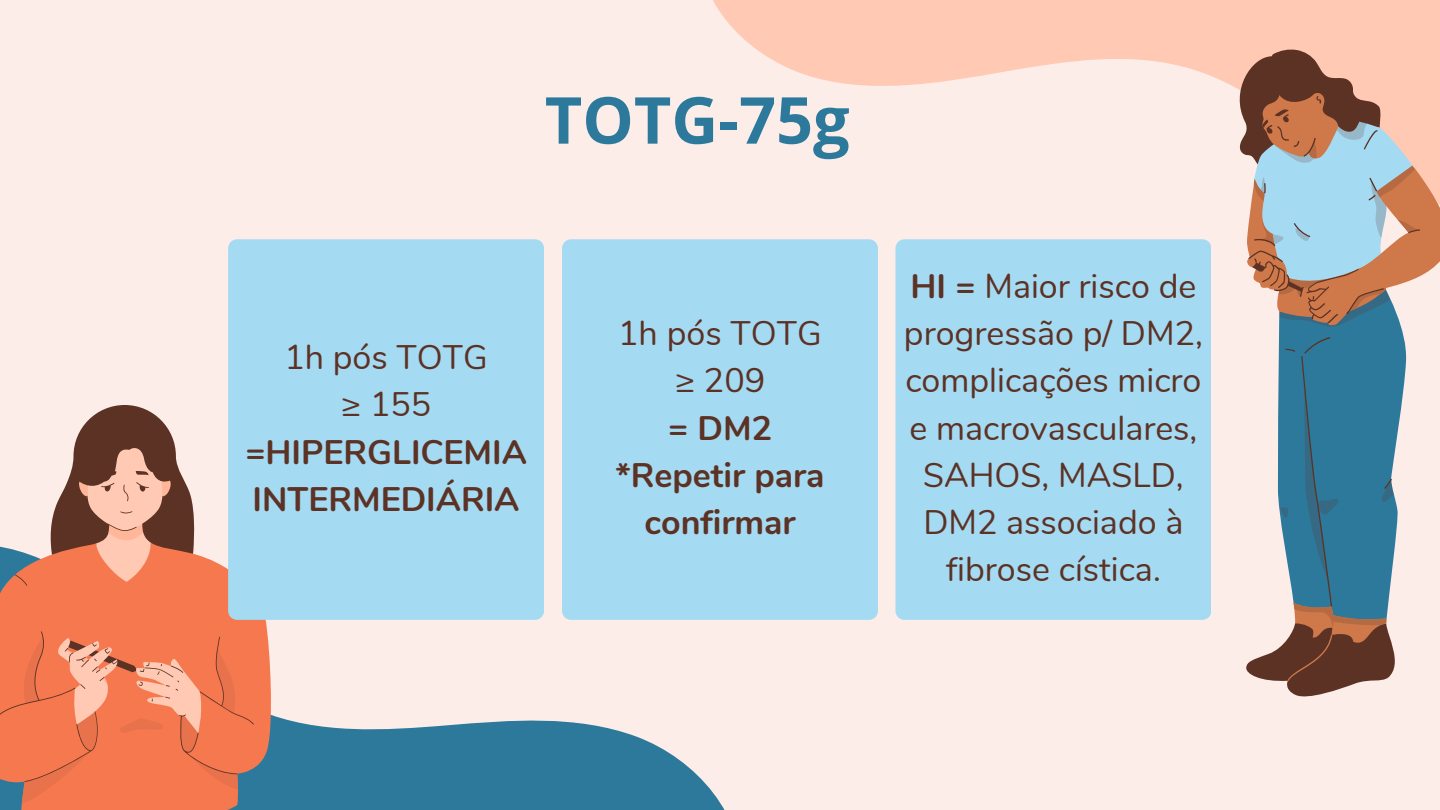
<style>
.page{position:relative;width:1440px;height:810px;background:#fcede9}
.page>*{position:absolute;margin:0;border:0;box-sizing:border-box;transform-origin:0 0}
.t1{font:700 64.8px "Open Sans";color:#2d799c}
.t2{font:34px/47.2px "Nunito";color:#5c3224;text-align:center}
.t3{font:700 34px/47.2px "Nunito";color:#5c3224;text-align:center}
.s1{font-weight:700}
</style>
<div class="page">
<svg style="left:713px;top:0;width:727px;height:90px;fill:#ffc9b3"></svg>
<svg style="left:274px;top:619px;width:741px;height:191px"></svg>
<svg style="left:74px;top:405px;width:101px;height:41px;fill:#5c3224"></svg>
<svg style="left:0;top:619px;width:274px;height:191px;fill:#f5784e"></svg>
<svg style="left:17px;top:446px;width:224px;height:358px"></svg>
<svg style="left:0;top:471px;width:254px;height:311px;fill:#f5784e"></svg>
<svg style="left:1229px;top:49px;width:175px;height:648px"></svg>
<div style="left:1276px;top:647px;width:111px;height:34px;background:#5c3224"></div>
<svg style="left:1247px;top:90px;width:193px;height:557px"></svg>
<svg style="left:1254px;top:607px;width:165px;height:20px"></svg>
<svg style="left:1248px;top:96px;width:172px;height:511px"></svg>
<div style="left:562px;top:239px;width:316px;height:380px;background:#a5daf3"></div>
<div style="left:895px;top:239px;width:316px;height:380px;background:#a5daf3"></div>
<div style="left:228px;top:239px;width:316px;height:380px;background:#a5daf3"></div>
<p class="t1" style="left:545px;top:74px;width:306px">TOTG-75g</p>
<p class="t2" style="left:284px;top:334px;width:205px">1h pós TOTG</p>
<p class="t2" style="left:341px;top:382px;width:92px">≥ 155</p>
<p class="t3" style="left:245px;top:429px;width:283px;text-align:left">=HIPERGLICEMIA<br>INTERMEDIÁRIA</p>
<p class="t2" style="left:618px;top:310px;width:205px">1h pós TOTG</p>
<h1 class="t2" style="left:675px;top:358px;width:92px">≥ 209</h1>
<p class="t3" style="left:668px;top:405px;width:106px">= DM2</p>
<p class="t3" style="left:615px;top:452px;width:211px">*Repetir para confirmar</p>
<p class="t2" style="left:904px;top:263px;width:300px"><span class="s1">HI =</span> Maior risco de progressão p/ DM2, complicações micro e macrovasculares,<br>SAHOS, MASLD,<br>DM2 associado à fibrose cística.</p>
</div>
